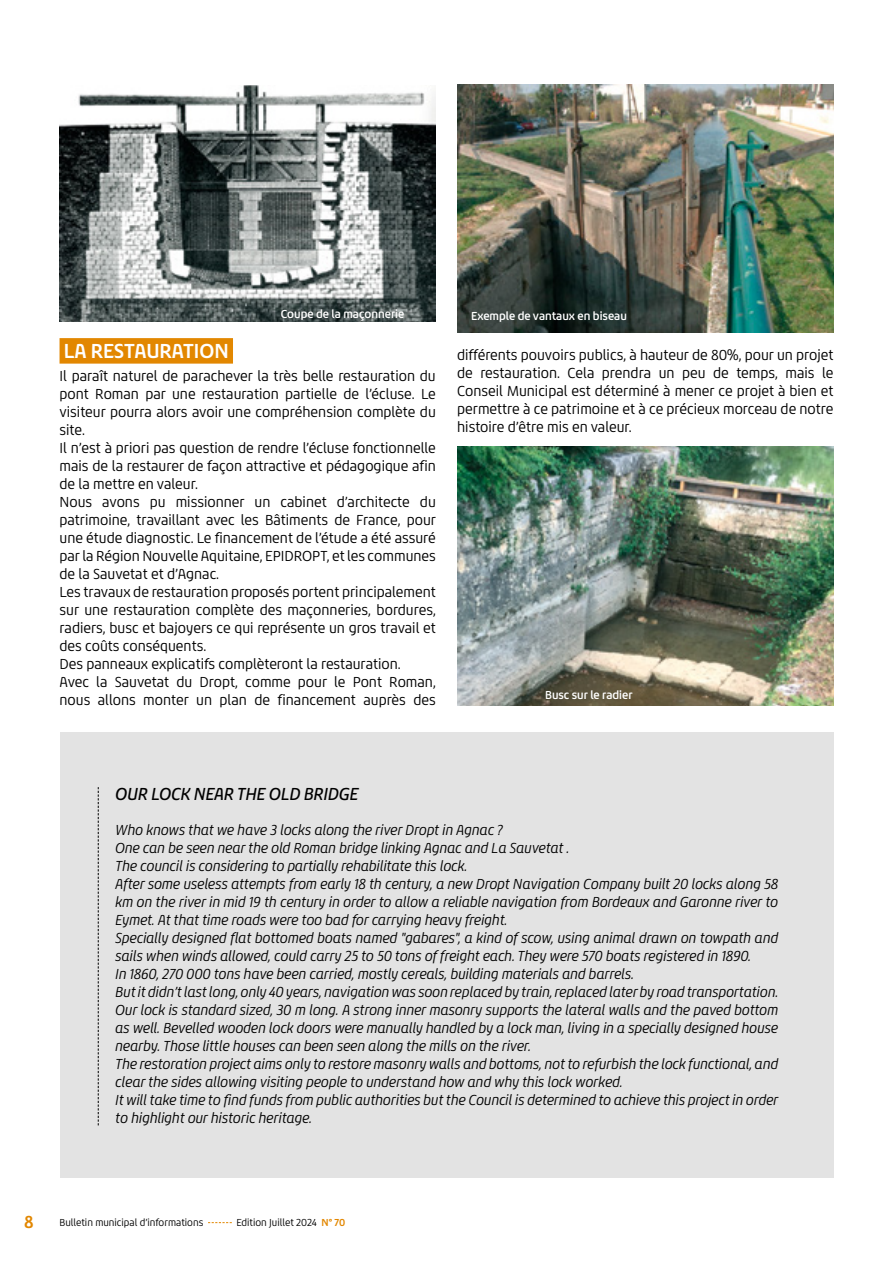
<style>
.page{position:relative;width:893px;height:1263px;background:#fff}
.page>*{position:absolute;margin:0;border:0;box-sizing:border-box;transform-origin:0 0}
.t1{font:21px "Chypre Nor Bol";color:#fff}
.t2{font:18px "Chypre Nor Med It";color:#000}
.t3{font:18px "Chypre Nor Bol";color:#e28700}
.t4{font:15px/18px "Chypre Nor Reg It";color:#000}
.t5{font:15px/18px "Chypre Nor Reg";color:#000}
.t6{font:12px "Chypre Nor Dem";color:#fff}
.t7{font:10.5px "Chypre Nor Reg";color:#000}
.s1{font-family:"Chypre Nor Bol";color:#e28700}
</style>
<div class="page">
<svg style="left:208px;top:1222px;width:24px;height:1px"></svg>
<div style="left:60px;top:732px;width:773px;height:446px;background:#e3e3e3"></div>
<svg style="left:98px;top:787px;width:1px;height:338px"></svg>
<img style="left:457px;top:446px;width:376px;height:260px">
<div style="left:60px;top:338px;width:173px;height:26px;background:#e28700"></div>
<img style="left:60px;top:85px;width:376px;height:237px">
<img style="left:457px;top:85px;width:376px;height:247px">
<p class="t6" style="left:281px;top:307px;width:125px">Coupe de la maçonnerie</p>
<p class="t6" style="left:471px;top:309px;width:157px">Exemple de vantaux en biseau</p>
<h1 class="t1" style="left:64px;top:339px;width:167px">LA RESTAURATION</h1>
<p class="t5" style="left:60px;top:367px;width:378px">Il paraît naturel de parachever la très belle restauration du pont Roman par une restauration partielle de l’écluse. Le visiteur pourra alors avoir une compréhension complète du site.<br>Il n’est à priori pas question de rendre l’écluse fonctionnelle mais de la restaurer de façon attractive et pédagogique afin de la mettre en valeur.<br>Nous avons pu missionner un cabinet d’architecte du patrimoine, travaillant avec les Bâtiments de France, pour une étude diagnostic. Le financement de l’étude a été assuré par la Région Nouvelle Aquitaine, EPIDROPT, et les communes de la Sauvetat et d’Agnac.<br>Les travaux de restauration proposés portent principalement sur une restauration complète des maçonneries, bordures, radiers, busc et bajoyers ce qui représente un gros travail et des coûts conséquents.<br>Des panneaux explicatifs complèteront la restauration.<br>Avec la Sauvetat du Dropt, comme pour le Pont Roman, nous allons monter un plan de financement auprès des</p>
<p class="t5" style="left:457px;top:346px;width:378px;text-align:justify">différents pouvoirs publics, à hauteur de 80%, pour un projet de restauration. Cela prendra un peu de temps, mais le Conseil Municipal est déterminé à mener ce projet à bien et permettre à ce patrimoine et à ce précieux morceau de notre histoire d’être mis en valeur.</p>
<p class="t6" style="left:545px;top:688px;width:89px">Busc sur le radier</p>
<p class="t2" style="left:115px;top:784px;width:244px">OUR LOCK NEAR THE OLD BRIDGE</p>
<p class="t4" style="left:115px;top:821px;width:664px">Who knows that we have 3 locks along the river Dropt in Agnac ?<br>One can be seen near the old Roman bridge linking Agnac and La Sauvetat .<br>The council is considering to partially rehabilitate this lock.<br>After some useless attempts from early 18 th century, a new Dropt Navigation Company built 20 locks along 58 km on the river in mid 19 th century in order to allow a reliable navigation from Bordeaux and Garonne river to Eymet. At that time roads were too bad for carrying heavy freight.<br>Specially designed flat bottomed boats named "gabares", a kind of scow, using animal drawn on towpath and sails when winds allowed, could carry 25 to 50 tons of freight each. They were 570 boats registered in 1890.<br>In 1860, 270 000 tons have been carried, mostly cereals, building materials and barrels.<br>But it didn’t last long, only 40 years, navigation was soon replaced by train, replaced later by road transportation.<br>Our lock is standard sized, 30 m long. A strong inner masonry supports the lateral walls and the paved bottom as well. Bevelled wooden lock doors were manually handled by a lock man, living in a specially designed house nearby. Those little houses can been seen along the mills on the river.<br>The restoration project aims only to restore masonry walls and bottoms, not to refurbish the lock functional, and clear the sides allowing visiting people to understand how and why this lock worked.<br>It will take time to find funds from public authorities but the Council is determined to achieve this project in order to highlight our historic heritage.</p>
<p class="t3" style="left:24px;top:1212px;width:11px">8</p>
<p class="t7" style="left:60px;top:1216px;width:145px">Bulletin municipal d’informations</p>
<p class="t7" style="left:236px;top:1216px;width:110px">Edition Juillet 2024 <span class="s1">N° 70</span></p>
</div>
